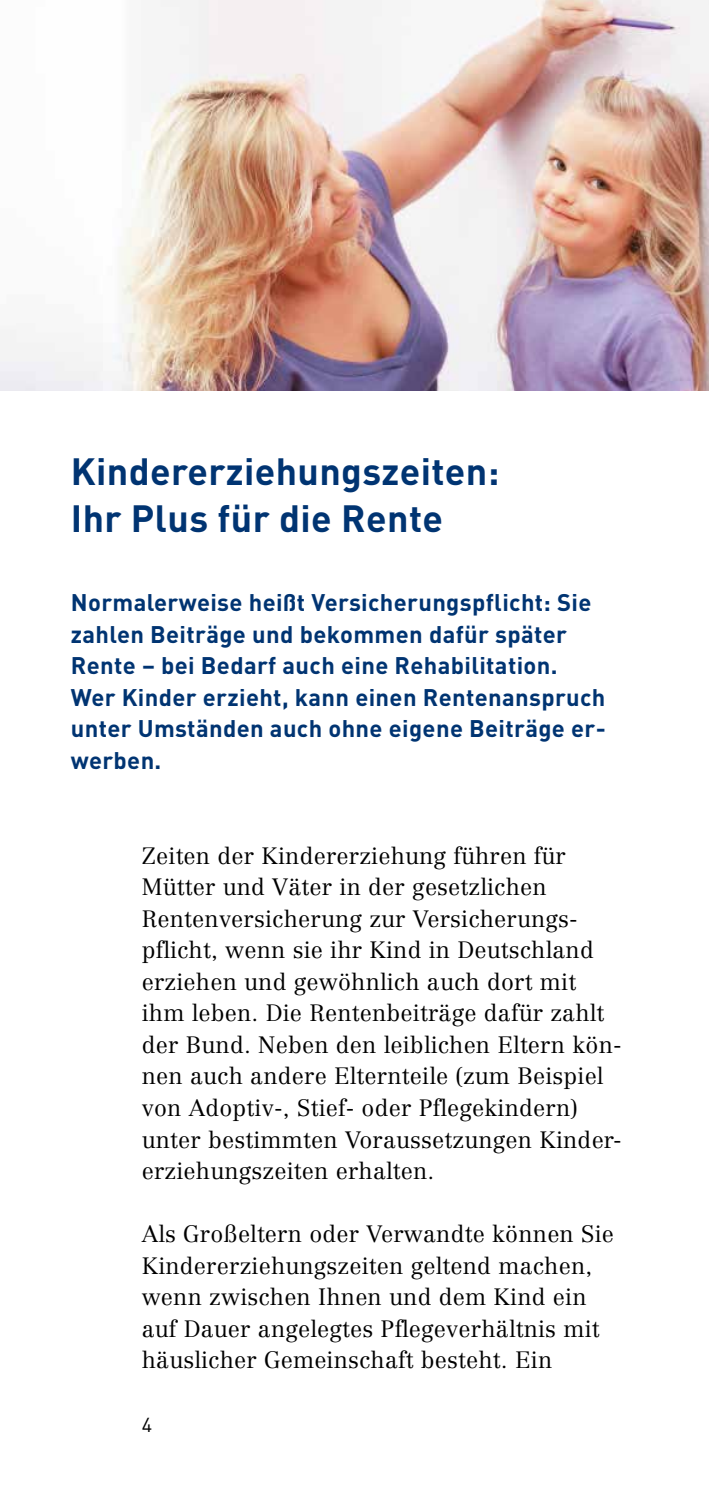
<style>
.page{position:relative;width:709px;height:1489px;background:#fff}
.page>*{position:absolute;margin:0;border:0;box-sizing:border-box;transform-origin:0 0}
.t1{font:700 37.5px/47.2px "DIN";letter-spacing:.01em;color:#003472}
.t2{font:700 23.75px/31.5px "DIN";letter-spacing:.015em;color:#003472}
.t3{font:300 23.25px/31.5px "Centennial";letter-spacing:.01em;color:#000}
.t4{font:20px "DIN";color:#000}
</style>
<div class="page">
<img style="left:0;top:0;width:709px;height:390px">
<h2 class="t1" style="left:71px;top:446px;width:430px">Kindererziehungszeiten:<br>Ihr Plus für die Rente</h2>
<p class="t2" style="left:71px;top:586px;width:536px">Normalerweise heißt Versicherungspflicht: Sie zahlen Beiträge und bekommen dafür später Rente – bei Bedarf auch eine Rehabilitation.<br>Wer Kinder erzieht, kann einen Rentenanspruch unter Umständen auch ohne eigene Beiträge er&shy;werben.</p>
<p class="t3" style="left:142px;top:839px;width:481px">Zeiten der Kindererziehung führen für Mütter und Väter in der gesetzlichen Rentenversicherung zur Versicherungs&shy;pflicht, wenn sie ihr Kind in Deutschland erziehen und gewöhnlich auch dort mit ihm leben. Die Rentenbeiträge dafür zahlt der Bund. Neben den leiblichen Eltern kön&shy;nen auch andere Elternteile (zum Beispiel von Adoptiv-, Stief- oder Pflegekindern) unter bestimmten Voraussetzungen Kinder&shy;erziehungszeiten erhalten.</p>
<p class="t3" style="left:142px;top:1218px;width:473px">Als Großeltern oder Verwandte können Sie Kindererziehungszeiten geltend machen, wenn zwischen Ihnen und dem Kind ein auf Dauer angelegtes Pflegeverhältnis mit häuslicher Gemeinschaft besteht. Ein</p>
<p class="t4" style="left:142px;top:1411px;width:12px">4</p>
</div>
